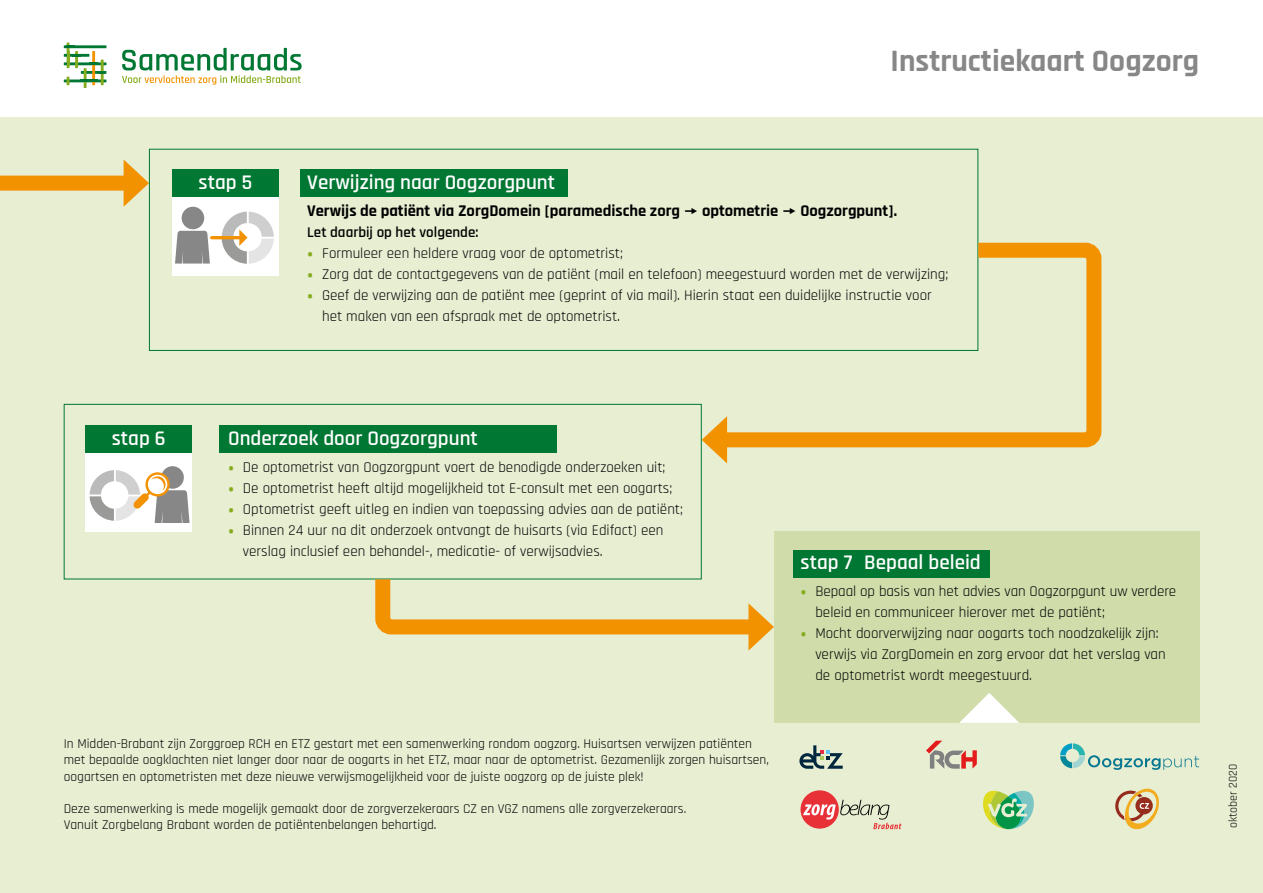
<style>
.page{position:relative;width:1263px;height:893px;background:#fff}
.page>*{position:absolute;margin:0;border:0;box-sizing:border-box;transform-origin:0 0}
.t1{font:700 31.5px "Rajdhani";color:#878787}
.t2{font:600 21px "Rajdhani";color:#fff}
.t3{font:700 16.5px "Rajdhani";color:#000}
.t4{font:15px/21px "Rajdhani";color:#000}
.t5{font:600 15px "Rajdhani";color:#000}
.t6{font:13.5px/16.2px "Rajdhani";color:#000}
.t7{font:12px "Rajdhani";color:#000}
.s1{font-weight:700;font-size:21px;color:#85ac1c}
</style>
<div class="page">
<div style="left:0;top:117px;width:1263px;height:776px;background:#e7eed2"></div>
<div style="left:774px;top:531px;width:425px;height:192px;background:#d0dcaa"></div>
<svg style="left:959px;top:693px;width:60px;height:30px"></svg>
<div style="left:172px;top:169px;width:107px;height:107px;background:#fff"></div>
<div style="left:172px;top:169px;width:107px;height:28px;background:#007732"></div>
<div style="left:300px;top:169px;width:268px;height:28px;background:#007732"></div>
<svg style="left:175px;top:231px;width:35px;height:33px"></svg>
<div style="left:182px;top:207px;width:22px;height:22px;background:#878787;border-radius:50%"></div>
<hr style="left:212px;top:236px;width:28px;height:3px;background:#f39200">
<svg style="left:220px;top:211px;width:54px;height:53px"></svg>
<div style="left:86px;top:425px;width:106px;height:106px;background:#fff"></div>
<div style="left:86px;top:425px;width:106px;height:28px;background:#007732"></div>
<div style="left:219px;top:425px;width:337px;height:28px;background:#007732"></div>
<svg style="left:161px;top:466px;width:23px;height:23px"></svg>
<svg style="left:89px;top:468px;width:101px;height:55px"></svg>
<div style="left:793px;top:550px;width:196px;height:27px;background:#007732"></div>
<div style="left:0;top:176px;width:134px;height:15px;background:#f39200"></div>
<svg style="left:124px;top:159px;width:25px;height:48px"></svg>
<svg style="left:122px;top:48px;width:180px;height:37px"></svg>
<hr style="left:64px;top:45px;width:42px;height:3px;background:#007732">
<hr style="left:67px;top:43px;width:2px;height:25px;background:#85ac1c">
<hr style="left:64px;top:54px;width:25px;height:3px;background:#007732">
<hr style="left:64px;top:62px;width:42px;height:3px;background:#007732">
<hr style="left:64px;top:80px;width:42px;height:2px;background:#007732">
<hr style="left:81px;top:71px;width:25px;height:3px;background:#007732">
<hr style="left:75px;top:51px;width:3px;height:17px;background:#85ac1c">
<hr style="left:92px;top:51px;width:3px;height:34px;background:#f39200">
<hr style="left:101px;top:60px;width:3px;height:25px;background:#85ac1c">
<hr style="left:84px;top:68px;width:3px;height:20px;background:#85ac1c">
<svg style="left:67px;top:77px;width:2px;height:8px"></svg>
<svg style="left:84px;top:80px;width:11px;height:2px"></svg>
<svg style="left:66px;top:45px;width:15px;height:21px"></svg>
<svg style="left:799px;top:745px;width:44px;height:24px"></svg>
<svg style="left:1060px;top:743px;width:139px;height:27px"></svg>
<svg style="left:926px;top:741px;width:51px;height:28px"></svg>
<div style="left:64px;top:404px;width:638px;height:175px;border:1px solid #007732"></div>
<svg style="left:702px;top:235px;width:400px;height:220px"></svg>
<svg style="left:702px;top:416px;width:25px;height:47px"></svg>
<svg style="left:368px;top:564px;width:406px;height:87px"></svg>
<div style="left:800px;top:790px;width:39px;height:39px;background:#e73137;border-radius:50%"></div>
<svg style="left:803px;top:800px;width:98px;height:29px"></svg>
<svg style="left:983px;top:791px;width:51px;height:38px"></svg>
<svg style="left:1115px;top:789px;width:44px;height:40px"></svg>
<h1 class="t1" style="left:891px;top:42px;width:310px">Instructiekaart Oogzorg</h1>
<h2 class="t2" style="left:199px;top:170px;width:55px">stap 5</h2>
<h2 class="t2" style="left:307px;top:170px;width:249px">Verwijzing naar Oogzorgpunt</h2>
<p class="t3" style="left:307px;top:200px;width:374px">Verwijs de patiënt via ZorgDomein [paramedische zorg</p>
<p class="t3" style="left:702px;top:200px;width:78px">optometrie</p>
<p class="t3" style="left:800px;top:200px;width:98px">Oogzorgpunt].</p>
<p class="t5" style="left:307px;top:223px;width:173px">Let daarbij op het volgende:</p>
<p class="t4" style="left:307px;top:243px;width:317px"><span class="s1">•</span> Formuleer een heldere vraag voor de optometrist;</p>
<p class="t4" style="left:307px;top:264px;width:643px"><span class="s1">•</span> Zorg dat de contactgegevens van de patiënt (mail en telefoon) meegestuurd worden met de verwijzing;</p>
<p class="t4" style="left:322px;top:285px;width:611px;text-indent:-15px"><span class="s1">•</span> Geef de verwijzing aan de patiënt mee (geprint of via mail). Hierin staat een duidelijke instructie voor het maken van een afspraak met de optometrist.</p>
<h2 class="t2" style="left:112px;top:426px;width:55px">stap 6</h2>
<h2 class="t2" style="left:228px;top:426px;width:251px">Onderzoek door Oogzorgpunt</h2>
<p class="t4" style="left:228px;top:457px;width:439px"><span class="s1">•</span> De optometrist van Oogzorgpunt voert de benodigde onderzoeken uit;</p>
<p class="t4" style="left:228px;top:478px;width:446px"><span class="s1">•</span> De optometrist heeft altijd mogelijkheid tot E-consult met een oogarts;</p>
<p class="t4" style="left:228px;top:499px;width:456px"><span class="s1">•</span> Optometrist geeft uitleg en indien van toepassing advies aan de patiënt;</p>
<p class="t4" style="left:243px;top:520px;width:422px;text-indent:-15px"><span class="s1">•</span> Binnen 24 uur na dit onderzoek ontvangt de huisarts (via Edifact) een verslag inclusief een behandel-, medicatie- of verwijsadvies.</p>
<p class="t6" style="left:64px;top:736px;width:707px">In Midden-Brabant zijn Zorggroep RCH en ETZ gestart met een samenwerking rondom oogzorg. Huisartsen verwijzen patiënten met bepaalde oogklachten niet langer door naar de oogarts in het ETZ, maar naar de optometrist. Gezamenlijk zorgen huisartsen, oogartsen en optometristen met deze nieuwe verwijsmogelijkheid voor de juiste oogzorg op de juiste plek!</p>
<p class="t6" style="left:64px;top:801px;width:624px">Deze samenwerking is mede mogelijk gemaakt door de zorgverzekeraars CZ en VGZ namens alle zorgverzekeraars.<br>Vanuit Zorgbelang Brabant worden de patiëntenbelangen behartigd.</p>
<h2 class="t2" style="left:800px;top:550px;width:182px">stap 7 Bepaal beleid</h2>
<p class="t4" style="left:815px;top:582px;width:362px;text-indent:-15px"><span class="s1">•</span> Bepaal op basis van het advies van Oogzorpgunt uw verdere beleid en communiceer hierover met de patiënt;</p>
<p class="t4" style="left:815px;top:624px;width:352px;text-indent:-15px"><span class="s1">•</span> Mocht doorverwijzing naar oogarts toch noodzakelijk zijn: verwijs via ZorgDomein en zorg ervoor dat het verslag van de optometrist wordt meegestuurd.</p>
<p class="t7" style="left:1226px;top:828px;width:65px;rotate:-90deg">oktober 2020</p>
</div>
